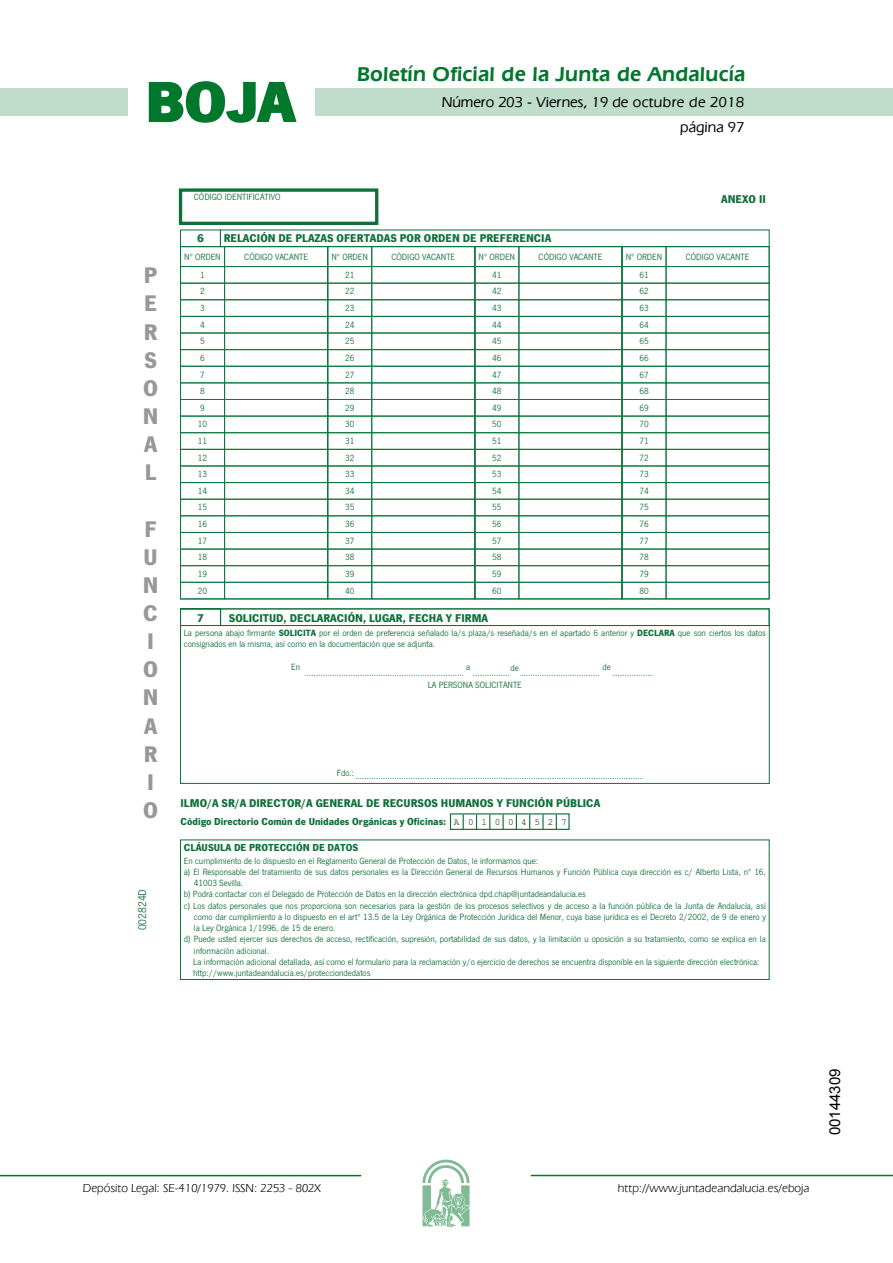
<style>
.page{position:relative;width:893px;height:1263px;background:#fff}
.page>*{position:absolute;margin:0;border:0;box-sizing:border-box;transform-origin:0 0}
.t1{font:700 57.75px "News Got T";color:#00782c;scale:1.14 1}
.t2{font:700 23.4px/28.2px "News Got T";color:#989898;text-align:justify}
.t3{font:600 21px "Eras IT Cby BT";letter-spacing:.01em;color:#00782c}
.t4{font:500 15px/24.5px "Eras IT Cby BT";color:#000;text-align:right}
.t5{font:15px "Arial";color:#000}
.t6{font:12px "Eras IT Cby BT";color:#000}
.t7{font:700 11.7px "News Got T";color:#107039}
.t8{font:11.7px "News Got T";color:#107039}
.t9{font:700 10.5px "News Got T";color:#107039}
.t10{font:9.45px/16.6px "News Got T";color:#107039;text-align:justify}
.t11{font:9.45px "Courier New";letter-spacing:.82em;color:#000}
.s1{font-weight:700}
</style>
<div class="page">
<div style="left:315px;top:88px;width:577px;height:28px;background:#bfddca"></div>
<div style="left:0;top:88px;width:128px;height:28px;background:#bfddca"></div>
<hr style="left:0;top:1175px;width:361px;height:1px;background:#00782c">
<svg style="left:422px;top:1159px;width:47px;height:68px"></svg>
<hr style="left:531px;top:1175px;width:361px;height:1px;background:#00782c">
<svg style="left:148px;top:81px;width:149px;height:42px"></svg>
<div style="left:179px;top:188px;width:199px;height:37px;border:3px solid #107039"></div>
<div style="left:180px;top:246px;width:45px;height:21px;border:1px solid #0d7b3e"></div>
<div style="left:224px;top:246px;width:104px;height:21px;border:1px solid #0d7b3e"></div>
<div style="left:327px;top:246px;width:45px;height:21px;border:1px solid #0d7b3e"></div>
<div style="left:371px;top:246px;width:104px;height:21px;border:1px solid #0d7b3e"></div>
<div style="left:474px;top:246px;width:45px;height:21px;border:1px solid #0d7b3e"></div>
<div style="left:518px;top:246px;width:104px;height:21px;border:1px solid #0d7b3e"></div>
<div style="left:622px;top:246px;width:44px;height:21px;border:1px solid #0d7b3e"></div>
<div style="left:666px;top:246px;width:103px;height:21px;border:1px solid #0d7b3e"></div>
<svg style="left:180px;top:266px;width:589px;height:333px"></svg>
<div style="left:666px;top:582px;width:103px;height:17px;border:1px solid #0d7b3e"></div>
<svg style="left:180px;top:608px;width:590px;height:19px"></svg>
<div style="left:220px;top:608px;width:549px;height:18px;border:1px solid #107039"></div>
<div style="left:180px;top:625px;width:589px;height:159px;border:1px solid #107039"></div>
<svg style="left:305px;top:675px;width:158px;height:1px"></svg>
<svg style="left:473px;top:675px;width:36px;height:1px"></svg>
<svg style="left:520px;top:675px;width:79px;height:1px"></svg>
<svg style="left:613px;top:675px;width:40px;height:1px"></svg>
<svg style="left:356px;top:778px;width:287px;height:1px"></svg>
<hr style="left:180px;top:840px;width:589px;height:1px;background:#107039">
<svg style="left:768px;top:840px;width:1px;height:14px"></svg>
<svg style="left:180px;top:841px;width:1px;height:13px"></svg>
<hr style="left:180px;top:979px;width:589px;height:1px;background:#107039">
<hr style="left:768px;top:854px;width:1px;height:126px;background:#107039">
<hr style="left:180px;top:854px;width:1px;height:126px;background:#107039">
<div style="left:450px;top:813px;width:119px;height:17px;border:1px solid #107039"></div>
<svg style="left:462px;top:815px;width:2px;height:14px"></svg>
<svg style="left:476px;top:815px;width:1px;height:14px"></svg>
<svg style="left:489px;top:815px;width:1px;height:14px"></svg>
<svg style="left:502px;top:815px;width:1px;height:14px"></svg>
<svg style="left:516px;top:815px;width:1px;height:14px"></svg>
<svg style="left:529px;top:815px;width:1px;height:14px"></svg>
<svg style="left:542px;top:815px;width:1px;height:14px"></svg>
<svg style="left:555px;top:815px;width:2px;height:14px"></svg>
<h1 class="t1" style="left:145px;top:68px;width:133px">BOJA</h1>
<h3 class="t3" style="left:357px;top:62px;width:390px">Boletín Oficial de la Junta de Andalucía</h3>
<h3 class="t4" style="left:442px;top:90px;width:304px">Número 203 - Viernes, 19 de octubre de 2018 página 97</h3>
<h2 class="t2" style="left:143px;top:261px;width:17px">P E R S O N A L</h2>
<h2 class="t2" style="left:143px;top:515px;width:17px;text-align:left">F<br>U<br>N<br>C<br>I<br>O<br>N<br>A<br>R<br>I<br>O</h2>
<p class="t8" style="left:136px;top:930px;width:43px;rotate:-90deg">002824D</p>
<p class="t10" style="left:194px;top:189px;width:88px">CÓDIGO IDENTIFICATIVO</p>
<p class="t7" style="left:721px;top:192px;width:46px">ANEXO II</p>
<p class="t7" style="left:197px;top:231px;width:8px">6</p>
<p class="t7" style="left:224px;top:231px;width:329px">RELACIÓN DE PLAZAS OFERTADAS POR ORDEN DE PREFERENCIA</p>
<p class="t10" style="left:184px;top:248px;width:38px">Nº ORDEN</p>
<p class="t10" style="left:244px;top:248px;width:65px">CÓDIGO VACANTE</p>
<p class="t10" style="left:198px;top:267px;width:11px;text-align:left">1<br>2<br>3<br>4<br>5<br>6<br>7<br>8<br>9<br>10<br>11<br>12<br>13<br>14<br>15<br>16<br>17<br>18<br>19<br>20</p>
<p class="t10" style="left:331px;top:248px;width:38px">Nº ORDEN</p>
<p class="t10" style="left:391px;top:248px;width:65px">CÓDIGO VACANTE</p>
<p class="t10" style="left:345px;top:267px;width:11px">21<br>22<br>23<br>24<br>25<br>26<br>27<br>28<br>29<br>30<br>31<br>32<br>33<br>34<br>35<br>36<br>37<br>38<br>39<br>40</p>
<p class="t10" style="left:478px;top:248px;width:38px">Nº ORDEN</p>
<p class="t10" style="left:538px;top:248px;width:65px">CÓDIGO VACANTE</p>
<p class="t10" style="left:492px;top:267px;width:11px">41<br>42<br>43<br>44<br>45<br>46<br>47<br>48<br>49<br>50<br>51<br>52<br>53<br>54<br>55<br>56<br>57<br>58<br>59<br>60</p>
<p class="t10" style="left:625px;top:248px;width:38px">Nº ORDEN</p>
<p class="t10" style="left:685px;top:248px;width:65px">CÓDIGO VACANTE</p>
<p class="t10" style="left:639px;top:267px;width:11px">61<br>62<br>63<br>64<br>65<br>66<br>67<br>68<br>69<br>70<br>71<br>72<br>73<br>74<br>75<br>76<br>77<br>78<br>79<br>80</p>
<p class="t7" style="left:197px;top:611px;width:8px">7</p>
<p class="t7" style="left:229px;top:611px;width:261px">SOLICITUD, DECLARACIÓN, LUGAR, FECHA Y FIRMA</p>
<p class="t10" style="left:184px;top:628px;width:583px;line-height:11.2px">La persona abajo firmante <span class="s1">SOLICITA</span> por el orden de preferencia señalado la/s plaza/s reseñada/s en el apartado 6 anterior y <span class="s1">DECLARA</span> que son ciertos los datos consignados en la misma, así como en la documentación que se adjunta.</p>
<p class="t10" style="left:291px;top:659px;width:10px">En</p>
<p class="t10" style="left:466px;top:659px;width:6px">a</p>
<p class="t10" style="left:510px;top:660px;width:10px">de</p>
<p class="t10" style="left:602px;top:659px;width:10px">de</p>
<p class="t10" style="left:428px;top:677px;width:96px">LA PERSONA SOLICITANTE</p>
<p class="t10" style="left:337px;top:764px;width:19px">Fdo.:</p>
<p class="t7" style="left:180px;top:796px;width:421px">ILMO/A SR/A DIRECTOR/A GENERAL DE RECURSOS HUMANOS Y FUNCIÓN PÚBLICA</p>
<p class="t9" style="left:180px;top:815px;width:267px">Código Directorio Común de Unidades Orgánicas y Oficinas:</p>
<p class="t9" style="left:184px;top:841px;width:176px">CLÁUSULA DE PROTECCIÓN DE DATOS</p>
<p class="t10" style="left:184px;top:852px;width:356px">En cumplimiento de lo dispuesto en el Reglamento General de Protección de Datos, le informamos que:</p>
<p class="t10" style="left:184px;top:863px;width:583px">a) El Responsable del tratamiento de sus datos personales es la Dirección General de Recursos Humanos y Función Püblica cuya dirección es c/ Alberto Lista, nº 16,</p>
<p class="t10" style="left:194px;top:875px;width:51px">41003 Sevilla.</p>
<p class="t10" style="left:184px;top:886px;width:403px">b) Podrá contactar con el Delegado de Protección de Datos en la dirección electrónica dpd.chap@juntadeandalucia.es</p>
<p class="t10" style="left:184px;top:897px;width:583px">c) Los datos personales que nos proporciona son necesarios para la gestión de los procesos selectivos y de acceso a la función pública de la Junta de Andalucía, así</p>
<p class="t10" style="left:194px;top:909px;width:573px">como dar cumplimiento a lo dispuesto en el artº 13.5 de la Ley Orgánica de Protección Jurídica del Menor, cuya base jurídica es el Decreto 2/2002, de 9 de enero y</p>
<p class="t10" style="left:194px;top:920px;width:143px">la Ley Orgánica 1/1996, de 15 de enero.</p>
<p class="t10" style="left:184px;top:931px;width:583px">d) Puede usted ejercer sus derechos de acceso, rectificación, supresión, portabilidad de sus datos, y la limitación u oposición a su tratamiento, como se explica en la</p>
<p class="t10" style="left:194px;top:942px;width:77px">información adicional.</p>
<p class="t10" style="left:193px;top:954px;width:567px">La información adicional detallada, así como el formulario para la reclamación y/o ejercicio de derechos se encuentra disponible en la siguiente dirección electrónica:</p>
<p class="t10" style="left:193px;top:965px;width:179px">http://www.juntadeandalucia.es/protecciondedatos</p>
<p class="t11" style="left:454px;top:816px;width:114px">A01004527</p>
<p class="t6" style="left:83px;top:1181px;width:239px">Depósito Legal: SE-410/1979. ISSN: 2253 - 802X</p>
<p class="t6" style="left:618px;top:1181px;width:193px">http://www.juntadeandalucia.es/eboja</p>
<h3 class="t5" style="left:825px;top:1135px;width:68px;rotate:-90deg">00144309</h3>
</div>
